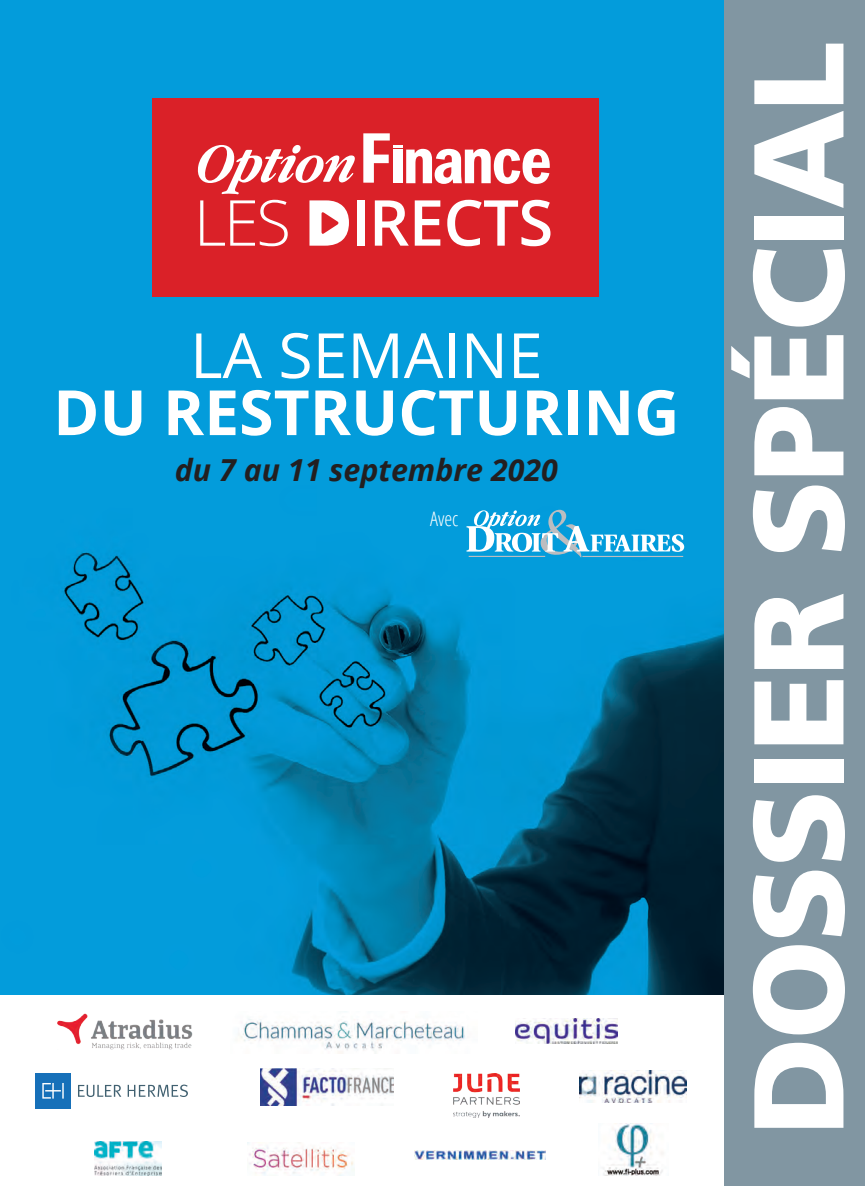
<style>
.page{position:relative;width:865px;height:1186px;background:#fff}
.page>*{position:absolute;margin:0;border:0;box-sizing:border-box;transform-origin:0 0}
.t1{font:900 127.5px "Frutiger";letter-spacing:-.02em;color:#fff}
.t2{font:700 62.4px/57px "Open Sans";color:#fff;text-align:center}
.t3{font:italic 700 30.3px "Open Sans";color:#231f20}
.t4{font:300 19.95px "Open Sans Condensed";color:#fff}
.s1{font-weight:400}
</style>
<div class="page">
<img style="left:0;top:0;width:723px;height:995px">
<div style="left:152px;top:98px;width:446px;height:199px;background:#da2128"></div>
<svg style="left:200px;top:200px;width:87px;height:46px"></svg>
<div style="left:357px;top:200px;width:7px;height:46px;background:#fff"></div>
<svg style="left:374px;top:200px;width:34px;height:46px"></svg>
<svg style="left:414px;top:200px;width:26px;height:46px"></svg>
<svg style="left:447px;top:200px;width:103px;height:46px"></svg>
<svg style="left:309px;top:200px;width:40px;height:46px"></svg>
<svg style="left:363px;top:133px;width:186px;height:51px"></svg>
<svg style="left:197px;top:145px;width:158px;height:49px"></svg>
<svg style="left:466px;top:510px;width:217px;height:47px"></svg>
<img style="left:579px;top:1070px;width:107px;height:32px">
<img style="left:515px;top:1019px;width:102px;height:24px">
<img style="left:94px;top:1141px;width:67px;height:34px">
<img style="left:603px;top:1124px;width:60px;height:51px">
<img style="left:247px;top:1143px;width:107px;height:32px">
<img style="left:57px;top:1013px;width:135px;height:36px">
<div style="left:35px;top:1073px;width:36px;height:35px;background:#1670b9"></div>
<svg style="left:42px;top:1083px;width:22px;height:15px"></svg>
<svg style="left:78px;top:1084px;width:110px;height:13px"></svg>
<img style="left:260px;top:1069px;width:133px;height:36px">
<img style="left:453px;top:1073px;width:66px;height:44px">
<img style="left:240px;top:1011px;width:225px;height:43px">
<img style="left:414px;top:1151px;width:131px;height:8px">
<div style="left:723px;top:0;width:141px;height:1186px;background:#8196a2"></div>
<p class="t2" style="left:53px;top:325px;width:627px"><span class="s1">LA SEMAINE<br></span>DU RESTRUCTURING</p>
<p class="t3" style="left:175px;top:449px;width:384px">du 7 au 11 septembre 2020</p>
<p class="t4" style="left:430px;top:505px;width:30px">Avec</p>
<p class="t1" style="left:721px;top:1136px;width:1096px;rotate:-90deg">DOSSIER SPÉCIAL</p>
</div>
